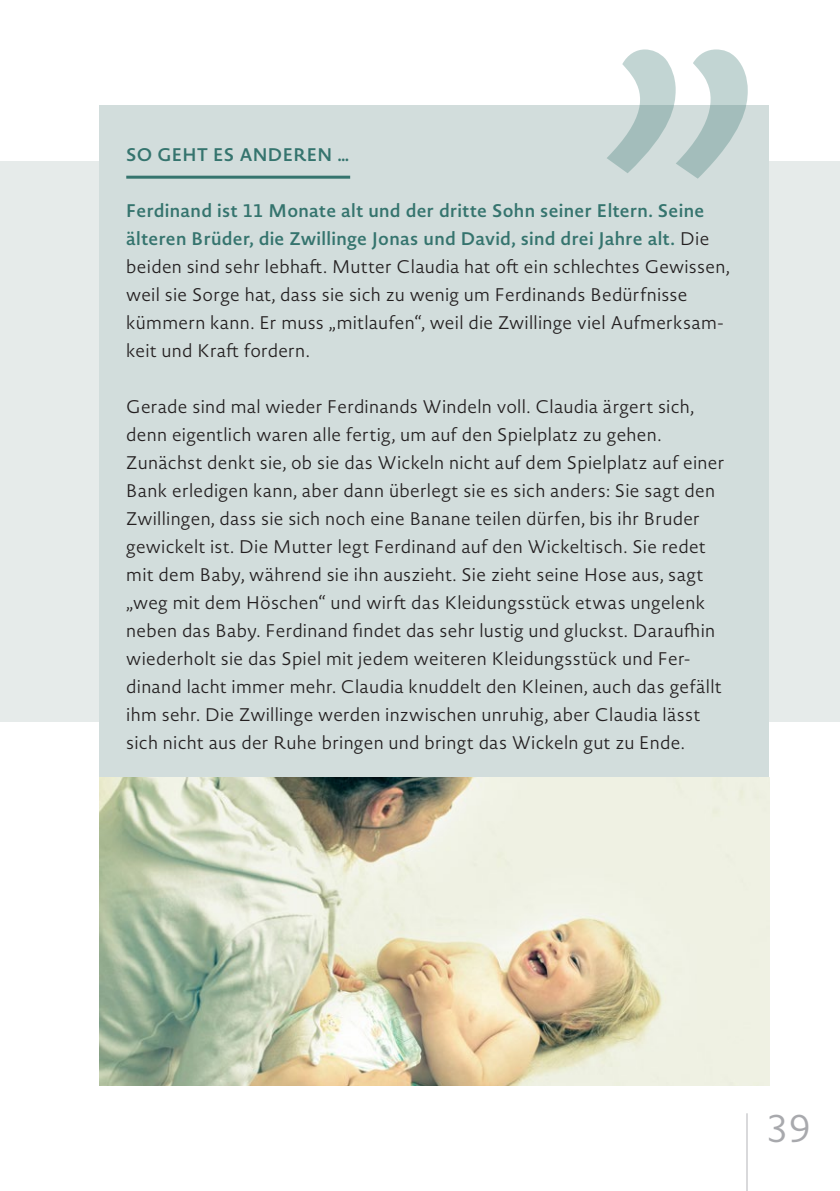
<style>
.page{position:relative;width:840px;height:1191px;background:#fff}
.page>*{position:absolute;margin:0;border:0;box-sizing:border-box;transform-origin:0 0}
.t1{font:300 38px "Novel Sans Pro";color:#a8a9ad}
.t2{font:300 18px/28px "Novel Sans Pro";letter-spacing:.015em;color:#231f20}
.t3{font:600 18px "Novel Sans Pro";letter-spacing:.005em;color:#35746e}
.s1{font-weight:600;color:#35746e}
</style>
<div class="page">
<div style="left:0;top:161px;width:839px;height:560px;background:#e6ebea"></div>
<div style="left:99px;top:105px;width:669px;height:672px;background:#d2dddc"></div>
<svg style="left:607px;top:49px;width:140px;height:130px"></svg>
<hr style="left:126px;top:176px;width:224px;height:3px;background:#35746e">
<img style="left:99px;top:777px;width:669px;height:308px">
<hr style="left:746px;top:1113px;width:1px;height:78px;background:#b4b5b8">
<p class="t3" style="left:126px;top:141px;width:224px">SO GEHT ES ANDEREN …</p>
<p class="t2" style="left:126px;top:196px;width:604px"><span class="s1">Ferdinand ist 11 Monate alt und der dritte Sohn seiner Eltern. Seine älteren Brüder, die Zwillinge Jonas und David, sind drei Jahre alt.</span> Die beiden sind sehr lebhaft. Mutter Claudia hat oft ein schlechtes Gewissen, weil sie Sorge hat, dass sie sich zu wenig um Ferdinands Bedürfnisse kümmern kann. Er muss „mitlaufen“, weil die Zwillinge viel Aufmerksam&shy;keit und Kraft fordern.</p>
<p class="t2" style="left:126px;top:392px;width:599px">Gerade sind mal wieder Ferdinands Windeln voll. Claudia ärgert sich, denn eigentlich waren alle fertig, um auf den Spielplatz zu gehen.<br>Zunächst denkt sie, ob sie das Wickeln nicht auf dem Spielplatz auf einer Bank erledigen kann, aber dann überlegt sie es sich anders: Sie sagt den Zwillingen, dass sie sich noch eine Banane teilen dürfen, bis ihr Bruder gewickelt ist. Die Mutter legt Ferdinand auf den Wickeltisch. Sie redet mit dem Baby, während sie ihn auszieht. Sie zieht seine Hose aus, sagt „weg mit dem Höschen“ und wirft das Kleidungsstück etwas ungelenk neben das Baby. Ferdinand findet das sehr lustig und gluckst. Daraufhin wiederholt sie das Spiel mit jedem weiteren Kleidungsstück und Fer&shy;dinand lacht immer mehr. Claudia knuddelt den Kleinen, auch das gefällt ihm sehr. Die Zwillinge werden inzwischen unruhig, aber Claudia lässt sich nicht aus der Ruhe bringen und bringt das Wickeln gut zu Ende.</p>
<h1 class="t1" style="left:765px;top:1101px;width:46px">39</h1>
</div>
